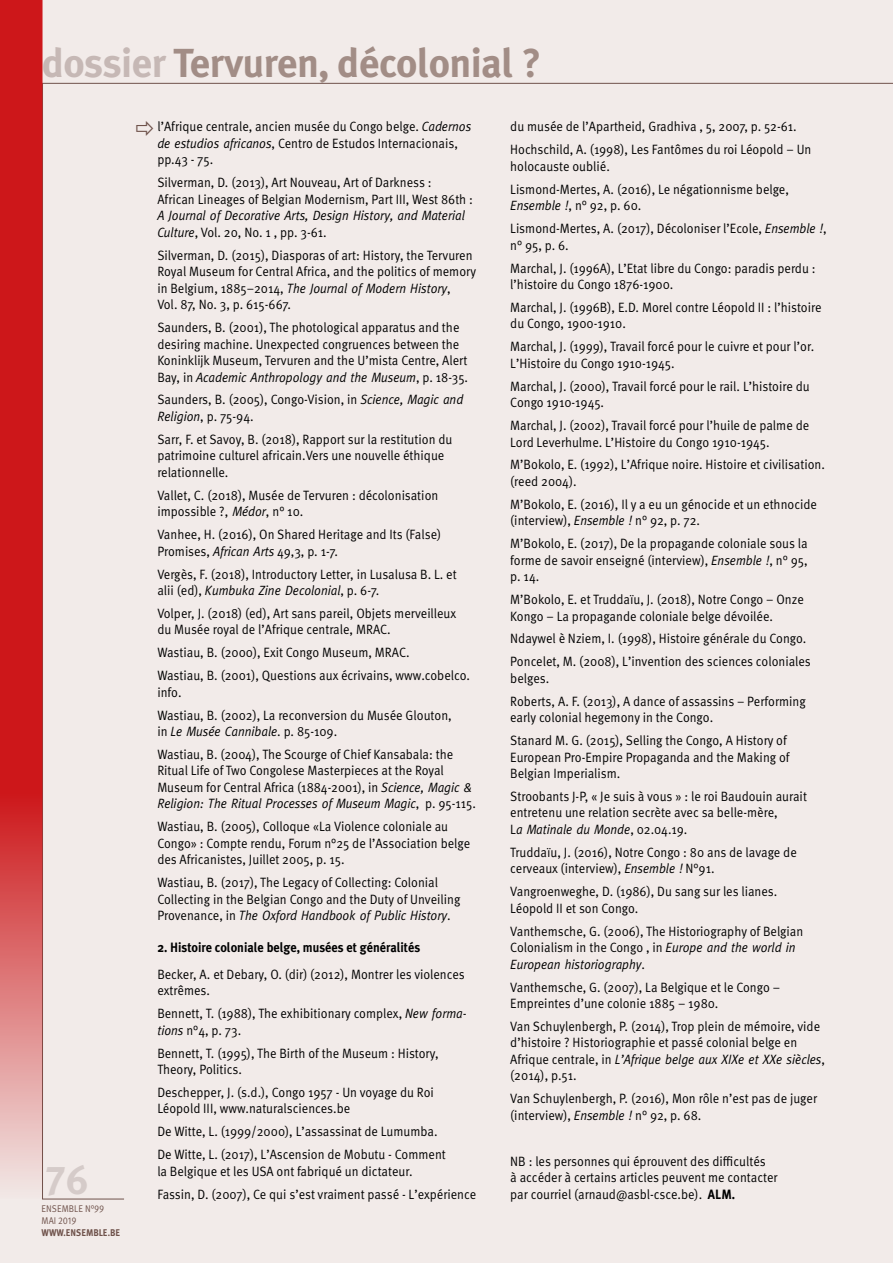
<style>
.page{position:relative;width:893px;height:1263px;background:#f2ebe9}
.page>*{position:absolute;margin:0;border:0;box-sizing:border-box;transform-origin:0 0}
.t1{font:700 40.5px "Meta Plus";letter-spacing:-.015em;color:#a28d86}
.t2{font:40.5px "Meta Plus Bold Caps";color:#d5cbc9}
.t3{font:13.5px/16.5px "Meta Pro";color:#000;scale:.92 1}
.t4{font:italic 13.5px "Meta";color:#000;scale:.92 1}
.t5{font:700 13.5px "Meta Plus";color:#000;scale:.92 1}
.t6{font:9.75px/12px "Meta Pro";letter-spacing:.01em;color:#6f524b;scale:.9 1}
.t7{font:700 9.75px "Meta Plus";color:#6f524b;scale:.9 1}
.s1{color:#c6b8b5}
.s2{font-family:"Meta";font-style:italic}
.s3{font-family:"Meta Pro";font-style:normal}
.s4{font-family:"Meta Plus";font-weight:700}
</style>
<div class="page">
<svg style="left:0;top:0;width:43px;height:1199px;background:#d13a3c"></svg>
<h1 class="t1" style="left:42px;top:39px;width:501px"><span class="s1">dossier</span> Tervuren, décolonial ?</h1>
<h1 class="t2" style="left:45px;top:1156px;width:45px">76</h1>
<p class="t6" style="left:42px;top:1203px;width:71px">ensemble n°99 mai 2019</p>
<p class="t7" style="left:41px;top:1227px;width:89px">www.ensemble.be</p>
<p class="t3" style="left:157px;top:119px;width:343px">l’Afrique centrale, ancien musée du Congo belge. <span class="s2">Cadernos de estudios africanos</span>, Centro de Estudos I nternacionais, pp.43 - 75.</p>
<p class="t3" style="left:157px;top:175px;width:345px">Silverman, D. (2013), Art N ouveau, Art of Darkness :<br>African Lineages of Belgian Modernism, Part III , West 86th :</p>
<p class="t4" style="left:157px;top:208px;width:336px">A Journal of Decorative Arts, Design History, and Material</p>
<p class="t3" style="left:157px;top:221px;width:344px;line-height:23px"><span class="s2">Culture</span>, Vol. 20, N o. 1 , pp. 3-61.<br>Silverman, D. (2015), Diasporas of art: History, the Tervuren</p>
<p class="t3" style="left:157px;top:264px;width:348px">Royal Museum for Central Africa, and the politics of memory</p>
<p class="t4" style="left:157px;top:280px;width:321px"><span class="s3">in Belgium, 1885–2014,</span> The Journal of Modern History<span class="s3">,</span></p>
<p class="t3" style="left:157px;top:293px;width:330px;line-height:23px">Vol. 87, N o. 3, p. 615-667.<br>Saunders, B. (2001), The photological apparatus and the</p>
<p class="t3" style="left:157px;top:336px;width:339px">desiring machine. Unexpected congruences between the<br>Koninklijk Museum, Tervuren and the U’mista Centre, Alert</p>
<p class="t4" style="left:157px;top:369px;width:339px"><span class="s3">Bay, in</span> Academic Anthropology and the Museum<span class="s3">, p. 18‑35.</span></p>
<p class="t3" style="left:157px;top:392px;width:334px">Saunders, B. (2005), Congo-Vision, in <span class="s2">Science, Magic and<br>Religion</span>, p. 75‑94.</p>
<p class="t3" style="left:157px;top:431px;width:322px">Sarr, F. et Savoy, B . (2018), Rapport sur la restitution du patrimoine culturel africain.Vers une nouvelle éthique relationnelle.</p>
<p class="t3" style="left:157px;top:487px;width:307px">Vallet, C. (2018), Musée de Tervuren : décolonisation impossible ?, <span class="s2">Médor</span>, n° 10.</p>
<p class="t3" style="left:157px;top:527px;width:310px">Vanhee, H. (2016), On Shared Heritage and Its (False)<br>Promises, <span class="s2">African Arts</span> 49,3, p. 1-7.</p>
<p class="t3" style="left:157px;top:566px;width:327px">Vergès, F. (2018), I ntroductory Letter, in Lusalusa B . L. et</p>
<p class="t4" style="left:157px;top:582px;width:243px"><span class="s3">alii (ed),</span> Kumbuka Zine Decolonial<span class="s3">, p. 6-7.</span></p>
<p class="t3" style="left:157px;top:605px;width:326px">Volper, J. (2018) (ed), Art sans pareil, Objets merveilleux du Musée royal de l’Afrique centrale, MRAC.</p>
<p class="t3" style="left:157px;top:641px;width:341px;line-height:23px">Wastiau, B. (2000), Exit Congo Museum, MRAC.<br>Wastiau, B. (2001), Questions aux écrivains, www.cobelco.</p>
<p class="t3" style="left:157px;top:681px;width:322px;line-height:23px">info.<br>Wastiau, B. (2002), La reconversion du Musée Glouton,</p>
<p class="t4" style="left:157px;top:723px;width:197px"><span class="s3">in</span> Le Musée Cannibale<span class="s3">. p. 85-109.</span></p>
<p class="t3" style="left:157px;top:746px;width:344px">Wastiau, B. (2004), The Scourge of Chief Kansabala: the<br>Ritual Life of Two Congolese Masterpieces at the Royal<br>Museum for Central Africa (1884-2001), in <span class="s2">Science, Magic &amp;</span></p>
<p class="t4" style="left:157px;top:796px;width:348px">Religion: The Ritual Processes of Museum Magic<span class="s3">, p. 95‑115.</span></p>
<p class="t3" style="left:157px;top:819px;width:342px">Wastiau, B. (2005), Colloque «La Violence coloniale au<br>Congo» : Compte rendu, Forum n°25 de l’Association belge des Africanistes, Juillet 2005, p. 15.</p>
<p class="t3" style="left:157px;top:875px;width:331px">Wastiau, B . (2017), The Legacy of Collecting: Colonial<br>Collecting in the Belgian Congo and the Duty of Unveiling</p>
<p class="t4" style="left:157px;top:908px;width:320px"><span class="s3">Provenance, in</span> The Oxford Handbook of Public History<span class="s3">.</span></p>
<p class="t5" style="left:157px;top:939px;width:287px">2. Histoire coloniale belge, musées et généralités</p>
<p class="t3" style="left:157px;top:966px;width:336px">Becker, A. et Debary, O. (dir) (2012), Montrer les violences extrêmes.</p>
<p class="t3" style="left:157px;top:1005px;width:337px">Bennett, T. (1988), The exhibitionary complex, <span class="s2">New forma&shy;tions</span> n°4, p. 73.</p>
<p class="t3" style="left:157px;top:1045px;width:307px">Bennett, T. (1995), The Birth of the Museum : History,<br>Theory, Politics.</p>
<p class="t3" style="left:157px;top:1084px;width:302px">Deschepper, J. (s.d.), Congo 1957 - Un voyage du Roi<br>Léopold III , www.naturalsciences.be</p>
<p class="t3" style="left:157px;top:1120px;width:315px;line-height:23px">De Witte, L. (1999/2000), L’assassinat de Lumumba.<br>De Witte, L. (2017), L’Ascension de Mobutu - Comment</p>
<p class="t3" style="left:157px;top:1160px;width:348px;line-height:23px">la Belgique et les USA ont fabriqué un dictateur.<br>Fassin, D. (2007), Ce qui s’est vraiment passé - L’expérience</p>
<p class="t3" style="left:510px;top:116px;width:329px;line-height:23px">du musée de l’Apartheid, Gradhiva , 5, 2007, p. 52-61.<br>Hochschild, A. (1998), Les Fantômes du roi Léopold – Un</p>
<p class="t3" style="left:510px;top:155px;width:304px;line-height:23px">holocauste oublié.<br>Lismond-Mertes, A. (2016), Le négationnisme belge,</p>
<p class="t3" style="left:510px;top:194px;width:346px;line-height:23px"><span class="s2">Ensemble !</span>, n° 92, p. 60.<br>Lismond-Mertes, A. (2017), Décoloniser l’Ecole, <span class="s2">Ensemble !</span>,</p>
<p class="t3" style="left:510px;top:234px;width:333px;line-height:23px">n° 95, p. 6.<br>Marchal, J. (1996A), L’Etat libre du Congo: paradis perdu :</p>
<p class="t3" style="left:510px;top:273px;width:340px;line-height:23px">l’histoire du Congo 1876-1900.<br>Marchal, J. (1996B), E.D. Morel contre Léopold II : l’histoire</p>
<p class="t3" style="left:510px;top:313px;width:332px;line-height:23px">du Congo, 1900-1910.<br>Marchal, J. (1999), Travail forcé pour le cuivre et pour l’or.</p>
<p class="t3" style="left:510px;top:352px;width:327px;line-height:23px">L’Histoire du Congo 1910-1945.<br>Marchal, J. (2000), Travail forcé pour le rail. L’histoire du</p>
<p class="t3" style="left:510px;top:391px;width:326px;line-height:23px">Congo 1910-1945.<br>Marchal, J. (2002), Travail forcé pour l’huile de palme de</p>
<p class="t3" style="left:510px;top:431px;width:344px;line-height:23px">Lord Leverhulme. L’Histoire du Congo 1910-1945.<br>M’Bokolo, E. (1992), L’Afrique noire. Histoire et civilisation.</p>
<p class="t3" style="left:510px;top:470px;width:335px;line-height:23px">(reed 2004).<br>M’Bokolo, E. (2016), I l y a eu un génocide et un ethnocide</p>
<p class="t3" style="left:510px;top:510px;width:325px;line-height:23px">(interview), <span class="s2">Ensemble !</span> n° 92, p. 72.<br>M’Bokolo, E. (2017), De la propagande coloniale sous la</p>
<p class="t3" style="left:510px;top:552px;width:325px">forme de savoir enseigné (interview), <span class="s2">Ensemble !</span>, n° 95, p. 14.</p>
<p class="t3" style="left:510px;top:591px;width:321px">M’Bokolo, E. et Truddaïu, J. (2018), N otre Congo – Onze<br>Kongo – La propagande coloniale belge dévoilée.</p>
<p class="t3" style="left:510px;top:628px;width:328px;line-height:23px">N daywel è Nziem, I . (1998), Histoire générale du Congo.<br>Poncelet, M. (2008), L’invention des sciences coloniales</p>
<p class="t3" style="left:510px;top:667px;width:323px;line-height:23px">belges.<br>Roberts, A. F. (2013), A dance of assassins – Performing</p>
<p class="t3" style="left:510px;top:706px;width:302px;line-height:23px">early colonial hegemony in the Congo.<br>Stanard M. G. (2015), Selling the Congo, A History of</p>
<p class="t3" style="left:510px;top:749px;width:305px">European Pro-Empire Propaganda and the Making of<br>Belgian I mperialism.</p>
<p class="t3" style="left:510px;top:788px;width:324px">Stroobants J-P, « Je suis à vous » : le roi Baudouin aurait entretenu une relation secrète avec sa belle-mère,</p>
<p class="t4" style="left:510px;top:821px;width:194px"><span class="s3">L</span>a Matinale du Monde<span class="s3">, 02.04.19.</span></p>
<p class="t3" style="left:510px;top:844px;width:313px">Truddaïu, J. (2016), N otre Congo : 80 ans de lavage de cerveaux (interview), <span class="s2">Ensemble !</span> N °91.</p>
<p class="t3" style="left:510px;top:884px;width:292px">Vangroenweghe, D. (1986), Du sang sur les lianes.<br>Léopold II et son Congo.</p>
<p class="t3" style="left:510px;top:923px;width:320px">Vanthemsche, G. (2006), The Historiography of Belgian<br>Colonialism in the Congo , in <span class="s2">Europe and the world in</span></p>
<p class="t4" style="left:510px;top:956px;width:148px">European historiography<span class="s3">.</span></p>
<p class="t3" style="left:510px;top:979px;width:295px">Vanthemsche, G. (2007), La Belgique et le Congo –<br>Empreintes d’une colonie 1885 – 1980.</p>
<p class="t3" style="left:510px;top:1018px;width:338px">Van Schuylenbergh, P. (2014), Trop plein de mémoire, vide d’histoire ? Historiographie et passé colonial belge en</p>
<p class="t4" style="left:510px;top:1051px;width:344px"><span class="s3">Afrique centrale, in</span> L’Afrique belge aux XIXe et XXe siècles<span class="s3">,</span></p>
<p class="t3" style="left:510px;top:1065px;width:335px;line-height:23px">(2014), p.51.<br>Van Schuylenbergh, P. (2016), Mon rôle n’est pas de juger</p>
<p class="t3" style="left:510px;top:1107px;width:209px">(interview), <span class="s2">Ensemble !</span> n° 92, p. 68.</p>
<p class="t3" style="left:510px;top:1153px;width:292px">NB : les personnes qui éprouvent des difficultés<br>à accéder à certains articles peuvent me contacter par courriel (arnaud@asbl-csce.be). <span class="s4">ALM.</span></p>
</div>
